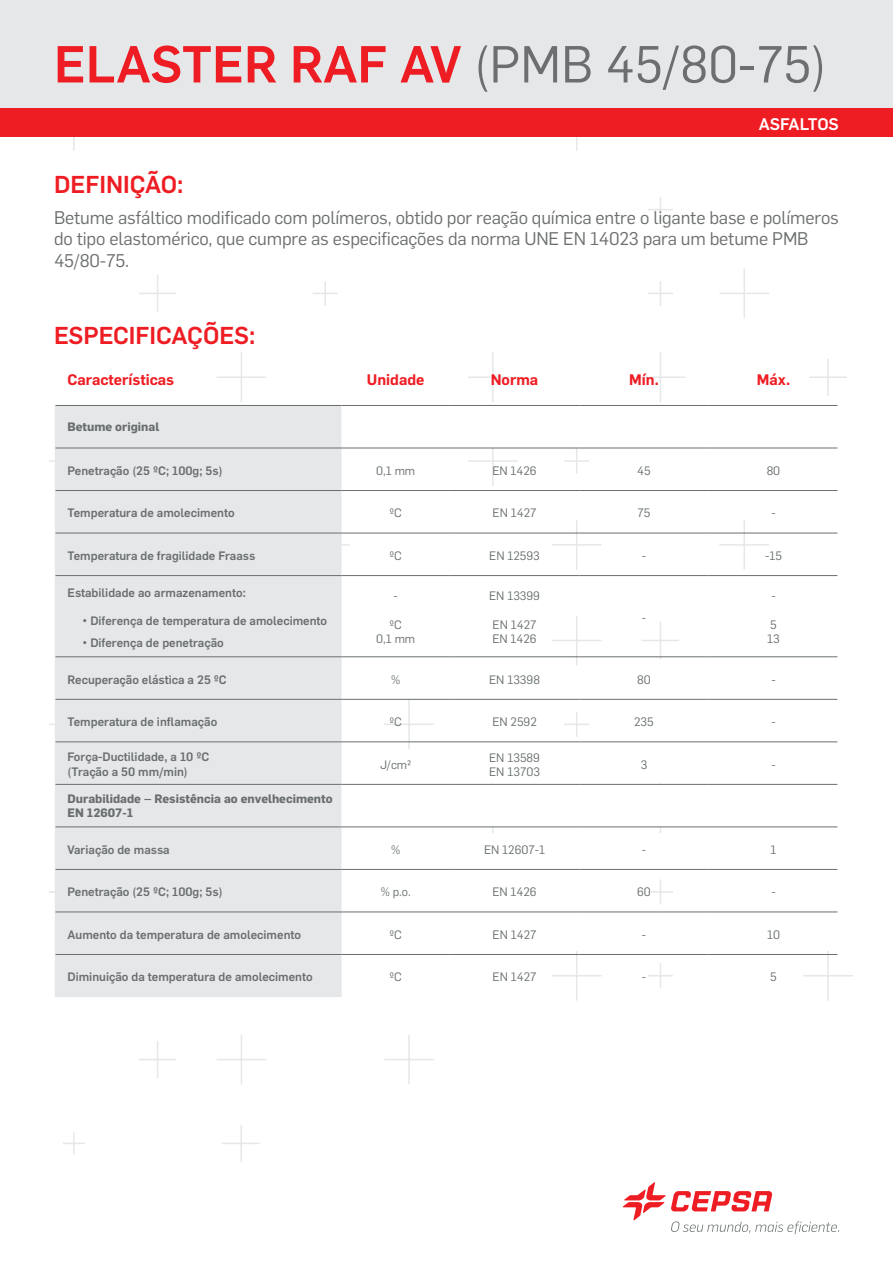
<style>
.page{position:relative;width:893px;height:1263px;background:#fff}
.page>*{position:absolute;margin:0;border:0;box-sizing:border-box;transform-origin:0 0}
.t1{font:51px "Flama";color:#6c6f70}
.t2{font:500 24px "Flama";color:#ee1d23}
.t3{font:18px/21.6px "Flama";letter-spacing:-.01em;color:#6c6f70}
.t4{font:500 16.5px "Flama";letter-spacing:-.005em;color:#fff}
.t5{font:600 15px "Flama";color:#ee1d23}
.t6{font:500 12px "Flama";color:#696f70}
.t7{font:12px "Flama";color:#696f70}
.t8{font:700 12px/14.4px "Flama";color:#696f70}
.s1{font-weight:500;color:#ee1d23}
</style>
<div class="page">
<svg style="left:622px;top:1182px;width:217px;height:52px"></svg>
<div style="left:0;top:0;width:893px;height:108px;background:#e6e7e9"></div>
<div style="left:55px;top:405px;width:287px;height:592px;background:#e6e7e9"></div>
<svg style="left:342px;top:405px;width:496px;height:422px"></svg>
<hr style="left:56px;top:405px;width:286px;height:1px;background:#696f70">
<hr style="left:342px;top:405px;width:108px;height:1px;background:#696f70">
<hr style="left:450px;top:405px;width:129px;height:1px;background:#696f70">
<hr style="left:579px;top:405px;width:130px;height:1px;background:#696f70">
<hr style="left:709px;top:405px;width:128px;height:1px;background:#696f70">
<hr style="left:56px;top:448px;width:286px;height:1px;background:#696f70">
<hr style="left:342px;top:448px;width:108px;height:1px;background:#696f70">
<hr style="left:450px;top:448px;width:129px;height:1px;background:#696f70">
<hr style="left:579px;top:448px;width:130px;height:1px;background:#696f70">
<hr style="left:709px;top:448px;width:128px;height:1px;background:#696f70">
<hr style="left:56px;top:490px;width:286px;height:1px;background:#696f70">
<hr style="left:342px;top:490px;width:108px;height:1px;background:#696f70">
<hr style="left:450px;top:490px;width:129px;height:1px;background:#696f70">
<hr style="left:579px;top:490px;width:130px;height:1px;background:#696f70">
<hr style="left:709px;top:490px;width:128px;height:1px;background:#696f70">
<hr style="left:56px;top:533px;width:286px;height:1px;background:#696f70">
<hr style="left:342px;top:533px;width:108px;height:1px;background:#696f70">
<hr style="left:450px;top:533px;width:129px;height:1px;background:#696f70">
<hr style="left:579px;top:533px;width:130px;height:1px;background:#696f70">
<hr style="left:709px;top:533px;width:128px;height:1px;background:#696f70">
<hr style="left:56px;top:575px;width:286px;height:1px;background:#696f70">
<hr style="left:342px;top:575px;width:108px;height:1px;background:#696f70">
<hr style="left:450px;top:575px;width:129px;height:1px;background:#696f70">
<hr style="left:579px;top:575px;width:130px;height:1px;background:#696f70">
<hr style="left:709px;top:575px;width:128px;height:1px;background:#696f70">
<hr style="left:56px;top:656px;width:286px;height:1px;background:#696f70">
<hr style="left:342px;top:656px;width:108px;height:1px;background:#696f70">
<hr style="left:450px;top:656px;width:129px;height:1px;background:#696f70">
<hr style="left:579px;top:656px;width:130px;height:1px;background:#696f70">
<hr style="left:709px;top:656px;width:128px;height:1px;background:#696f70">
<hr style="left:56px;top:699px;width:286px;height:1px;background:#696f70">
<hr style="left:342px;top:699px;width:108px;height:1px;background:#696f70">
<hr style="left:450px;top:699px;width:129px;height:1px;background:#696f70">
<hr style="left:579px;top:699px;width:130px;height:1px;background:#696f70">
<hr style="left:709px;top:699px;width:128px;height:1px;background:#696f70">
<hr style="left:56px;top:741px;width:286px;height:1px;background:#696f70">
<hr style="left:342px;top:741px;width:108px;height:1px;background:#696f70">
<hr style="left:450px;top:741px;width:129px;height:1px;background:#696f70">
<hr style="left:579px;top:741px;width:130px;height:1px;background:#696f70">
<hr style="left:709px;top:741px;width:128px;height:1px;background:#696f70">
<hr style="left:56px;top:784px;width:286px;height:1px;background:#696f70">
<hr style="left:342px;top:784px;width:108px;height:1px;background:#696f70">
<hr style="left:450px;top:784px;width:129px;height:1px;background:#696f70">
<hr style="left:579px;top:784px;width:130px;height:1px;background:#696f70">
<hr style="left:709px;top:784px;width:128px;height:1px;background:#696f70">
<hr style="left:56px;top:826px;width:286px;height:1px;background:#696f70">
<hr style="left:342px;top:826px;width:108px;height:1px;background:#696f70">
<hr style="left:450px;top:826px;width:129px;height:1px;background:#696f70">
<hr style="left:579px;top:826px;width:130px;height:1px;background:#696f70">
<hr style="left:709px;top:826px;width:128px;height:1px;background:#696f70">
<hr style="left:56px;top:869px;width:286px;height:1px;background:#696f70">
<hr style="left:342px;top:869px;width:108px;height:1px;background:#696f70">
<hr style="left:450px;top:869px;width:129px;height:1px;background:#696f70">
<hr style="left:579px;top:869px;width:130px;height:1px;background:#696f70">
<hr style="left:709px;top:869px;width:128px;height:1px;background:#696f70">
<hr style="left:56px;top:911px;width:286px;height:1px;background:#696f70">
<hr style="left:342px;top:911px;width:108px;height:1px;background:#696f70">
<hr style="left:450px;top:911px;width:129px;height:1px;background:#696f70">
<hr style="left:579px;top:911px;width:130px;height:1px;background:#696f70">
<hr style="left:709px;top:911px;width:128px;height:1px;background:#696f70">
<hr style="left:56px;top:954px;width:286px;height:1px;background:#696f70">
<hr style="left:342px;top:954px;width:108px;height:1px;background:#696f70">
<hr style="left:450px;top:954px;width:129px;height:1px;background:#696f70">
<hr style="left:579px;top:954px;width:130px;height:1px;background:#696f70">
<hr style="left:709px;top:954px;width:128px;height:1px;background:#696f70">
<div style="left:0;top:108px;width:893px;height:29px;background:#ee1d23"></div>
<p class="t1" style="left:54px;top:29px;width:774px"><span class="s1">ELASTER RAF AV</span> (PMB 45/80-75)</p>
<p class="t4" style="left:759px;top:112px;width:82px">ASFALTOS</p>
<p class="t2" style="left:54px;top:167px;width:131px">DEFINIÇÃO:</p>
<p class="t3" style="left:54px;top:205px;width:786px">Betume asfáltico modificado com polímeros, obtido por reação química entre o ligante base e polímeros do tipo elastomérico, que cumpre as especificações da norma UNE EN 14023 para um betume PMB<br>45/80-75.</p>
<p class="t2" style="left:54px;top:319px;width:203px">ESPECIFICAÇÕES:</p>
<p class="t5" style="left:68px;top:369px;width:108px">Características</p>
<p class="t5" style="left:367px;top:369px;width:59px">Unidade</p>
<p class="t5" style="left:491px;top:369px;width:49px">Norma</p>
<p class="t5" style="left:629px;top:369px;width:31px">Mín.</p>
<p class="t5" style="left:757px;top:369px;width:35px">Máx.</p>
<p class="t8" style="left:68px;top:419px;width:93px">Betume original</p>
<p class="t6" style="left:68px;top:462px;width:157px">Penetração (25 ºC; 100g; 5s)</p>
<p class="t7" style="left:376px;top:462px;width:41px">0,1 mm</p>
<p class="t7" style="left:492px;top:462px;width:46px">EN 1426</p>
<p class="t7" style="left:637px;top:462px;width:15px">45</p>
<p class="t7" style="left:767px;top:462px;width:15px">80</p>
<p class="t6" style="left:68px;top:505px;width:169px">Temperatura de amolecimento</p>
<p class="t7" style="left:389px;top:505px;width:14px">ºC</p>
<p class="t7" style="left:493px;top:505px;width:45px">EN 1427</p>
<p class="t7" style="left:638px;top:505px;width:14px">75</p>
<p class="t7" style="left:771px;top:505px;width:6px">-</p>
<p class="t6" style="left:68px;top:547px;width:189px">Temperatura de fragilidade Fraass</p>
<p class="t7" style="left:389px;top:547px;width:14px">ºC</p>
<p class="t7" style="left:489px;top:547px;width:52px">EN 12593</p>
<p class="t7" style="left:642px;top:547px;width:6px">-</p>
<p class="t7" style="left:765px;top:547px;width:18px">-15</p>
<p class="t6" style="left:68px;top:584px;width:180px">Estabilidade ao armazenamento:</p>
<p class="t6" style="left:83px;top:612px;width:246px">• Diferença de temperatura de amolecimento</p>
<p class="t6" style="left:83px;top:634px;width:143px">• Diferença de penetração</p>
<p class="t7" style="left:489px;top:588px;width:52px">EN 13399</p>
<p class="t7" style="left:493px;top:616px;width:45px">EN 1427</p>
<p class="t7" style="left:492px;top:631px;width:46px">EN 1426</p>
<p class="t7" style="left:394px;top:588px;width:6px">-</p>
<p class="t7" style="left:389px;top:616px;width:14px">ºC</p>
<p class="t7" style="left:376px;top:631px;width:41px">0,1 mm</p>
<p class="t7" style="left:771px;top:588px;width:6px">-</p>
<p class="t7" style="left:770px;top:616px;width:8px">5</p>
<p class="t7" style="left:767px;top:631px;width:14px">13</p>
<p class="t7" style="left:642px;top:609px;width:6px">-</p>
<p class="t6" style="left:68px;top:671px;width:161px">Recuperação elástica a 25 ºC</p>
<p class="t7" style="left:391px;top:671px;width:11px">%</p>
<p class="t7" style="left:489px;top:671px;width:52px">EN 13398</p>
<p class="t7" style="left:637px;top:671px;width:15px">80</p>
<p class="t7" style="left:771px;top:671px;width:6px">-</p>
<p class="t6" style="left:68px;top:713px;width:151px">Temperatura de inflamação</p>
<p class="t7" style="left:389px;top:714px;width:14px">ºC</p>
<p class="t7" style="left:492px;top:714px;width:46px">EN 2592</p>
<p class="t7" style="left:634px;top:714px;width:21px">235</p>
<p class="t7" style="left:771px;top:714px;width:6px">-</p>
<p class="t6" style="left:68px;top:748px;width:143px">Força-Ductilidade, a 10 ºC</p>
<p class="t6" style="left:68px;top:763px;width:122px">(Tração a 50 mm/min)</p>
<p class="t7" style="left:489px;top:749px;width:52px">EN 13589</p>
<p class="t7" style="left:489px;top:763px;width:52px">EN 13703</p>
<p class="t7" style="left:641px;top:756px;width:8px">3</p>
<p class="t7" style="left:771px;top:756px;width:6px">-</p>
<p class="t7" style="left:380px;top:756px;width:33px">J/cm2</p>
<p class="t8" style="left:68px;top:791px;width:267px">Durabilidade – Resistência ao envelhecimento<br>EN 12607-1</p>
<p class="t6" style="left:68px;top:841px;width:104px">Variação de massa</p>
<p class="t7" style="left:391px;top:841px;width:11px">%</p>
<p class="t7" style="left:484px;top:841px;width:63px">EN 12607-1</p>
<p class="t7" style="left:642px;top:841px;width:6px">-</p>
<p class="t7" style="left:770px;top:841px;width:7px">1</p>
<p class="t6" style="left:68px;top:883px;width:157px">Penetração (25 ºC; 100g; 5s)</p>
<p class="t7" style="left:381px;top:884px;width:32px">% p.o.</p>
<p class="t7" style="left:492px;top:884px;width:46px">EN 1426</p>
<p class="t7" style="left:637px;top:884px;width:15px">60</p>
<p class="t7" style="left:771px;top:884px;width:6px">-</p>
<p class="t6" style="left:68px;top:926px;width:235px">Aumento da temperatura de amolecimento</p>
<p class="t7" style="left:389px;top:926px;width:14px">ºC</p>
<p class="t7" style="left:493px;top:926px;width:45px">EN 1427</p>
<p class="t7" style="left:642px;top:926px;width:6px">-</p>
<p class="t7" style="left:767px;top:926px;width:14px">10</p>
<p class="t6" style="left:68px;top:968px;width:247px">Diminuição da temperatura de amolecimento</p>
<p class="t7" style="left:389px;top:969px;width:14px">ºC</p>
<p class="t7" style="left:493px;top:969px;width:45px">EN 1427</p>
<p class="t7" style="left:642px;top:969px;width:6px">-</p>
<p class="t7" style="left:770px;top:969px;width:8px">5</p>
</div>
